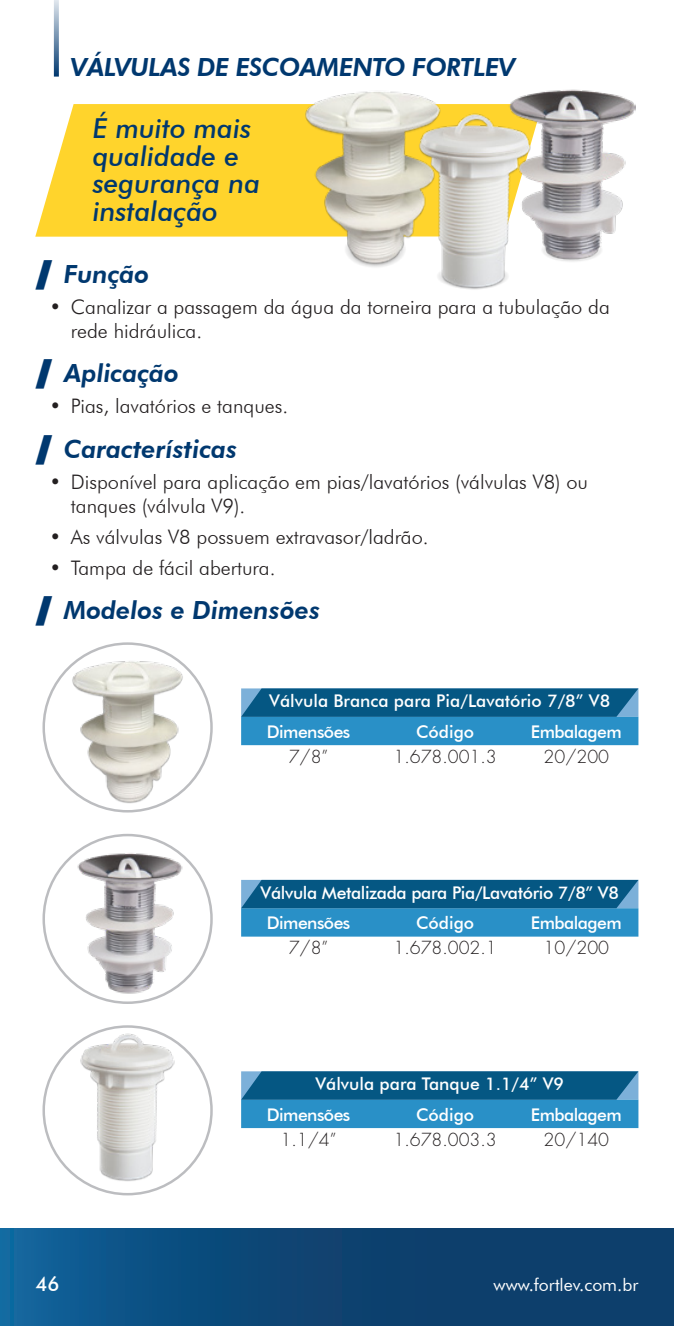
<style>
.page{position:relative;width:674px;height:1326px;background:#fff}
.page>*{position:absolute;margin:0;border:0;box-sizing:border-box;transform-origin:0 0}
.t1{font:italic 500 27.5px/27.5px "Futura BT";color:#00386f}
.t2{font:italic 800 25px "Futura BT";color:#00386f}
.t3{font:italic 800 25px "Futura BT";letter-spacing:-.02em;color:#00386f}
.t4{font:300 20px/24px "Futura BT";color:#231f20}
.t5{font:500 20px "Futura BT";color:#fff}
.t6{font:500 17.5px "Futura BT";letter-spacing:-.02em;color:#fff}
.t7{font:300 17.5px "Futura Std";color:#231f20}
.t8{font:500 17.5px "Futura BT";color:#fff}
.t9{font:17.5px "Futura BT";color:#fff}
.s1{font-family:"Marcador";font-weight:400;font-style:normal}
</style>
<div class="page">
<svg style="left:0;top:1228px;width:673px;height:97px;background:#0d4878"></svg>
<svg style="left:54px;top:0;width:5px;height:77px"></svg>
<svg style="left:35px;top:104px;width:269px;height:133px;background:#ffd73b"></svg>
<img style="left:304px;top:89px;width:331px;height:201px">
<img style="left:55px;top:659px;width:145px;height:145px">
<svg style="left:241px;top:688px;width:397px;height:57px;background:#1b76a7"></svg>
<img style="left:57px;top:849px;width:146px;height:147px">
<svg style="left:241px;top:879px;width:397px;height:57px;background:#1e77a8"></svg>
<img style="left:52px;top:1031px;width:151px;height:151px">
<svg style="left:241px;top:1071px;width:397px;height:56px;background:#1b76a7"></svg>
<p class="t3" style="left:71px;top:52px;width:445px">VÁLVULAS DE ESCOAMENTO FORTLEV</p>
<h1 class="t1" style="left:93px;top:114px;width:169px">É muito mais qualidade e segurança na instalação</h1>
<p class="t2" style="left:35px;top:259px;width:115px"><span class="s1">-</span> Função</p>
<p class="t4" style="left:71px;top:295px;width:540px;text-indent:-21px">• Canalizar a passagem da água da torneira para a tubulação da rede hidráulica.</p>
<p class="t2" style="left:35px;top:358px;width:145px"><span class="s1">-</span> Aplicação</p>
<p class="t4" style="left:50px;top:394px;width:240px">• Pias, lavatórios e tanques.</p>
<p class="t2" style="left:35px;top:433px;width:203px"><span class="s1">-</span> Características</p>
<p class="t4" style="left:71px;top:469px;width:518px;text-indent:-21px">• Disponível para aplicação em pias/lavatórios (válvulas V8) ou tanques (válvula V9).</p>
<p class="t4" style="left:50px;top:524px;width:380px">• As válvulas V8 possuem extravasor/ladrão.</p>
<p class="t4" style="left:50px;top:555px;width:227px">• Tampa de fácil abertura.</p>
<p class="t2" style="left:35px;top:595px;width:286px"><span class="s1">-</span> Modelos e Dimensões</p>
<p class="t8" style="left:269px;top:690px;width:342px">Válvula Branca para Pia/Lavatório 7/8” V8</p>
<p class="t6" style="left:266px;top:720px;width:85px">Dimensões</p>
<p class="t6" style="left:416px;top:720px;width:60px">Código</p>
<p class="t6" style="left:530px;top:720px;width:92px">Embalagem</p>
<p class="t7" style="left:288px;top:746px;width:41px">7/8”</p>
<p class="t7" style="left:393px;top:746px;width:105px">1.678.001.3</p>
<p class="t7" style="left:543px;top:746px;width:67px">20/200</p>
<p class="t6" style="left:260px;top:881px;width:360px">Válvula Metalizada para Pia/Lavatório 7/8” V8</p>
<p class="t6" style="left:266px;top:912px;width:85px">Dimensões</p>
<p class="t6" style="left:416px;top:912px;width:60px">Código</p>
<p class="t6" style="left:530px;top:912px;width:92px">Embalagem</p>
<p class="t7" style="left:288px;top:937px;width:41px">7/8”</p>
<p class="t7" style="left:393px;top:937px;width:105px">1.678.002.1</p>
<p class="t7" style="left:543px;top:937px;width:67px">10/200</p>
<p class="t8" style="left:315px;top:1073px;width:250px">Válvula para Tanque 1.1/4” V9</p>
<p class="t6" style="left:266px;top:1103px;width:85px">Dimensões</p>
<p class="t6" style="left:416px;top:1103px;width:60px">Código</p>
<p class="t6" style="left:530px;top:1103px;width:92px">Embalagem</p>
<p class="t7" style="left:280px;top:1128px;width:57px">1.1/4”</p>
<p class="t7" style="left:393px;top:1128px;width:105px">1.678.003.3</p>
<p class="t7" style="left:543px;top:1128px;width:67px">20/140</p>
<p class="t5" style="left:35px;top:1271px;width:26px">46</p>
<p class="t9" style="left:493px;top:1273px;width:146px">www.fortlev.com.br</p>
</div>
